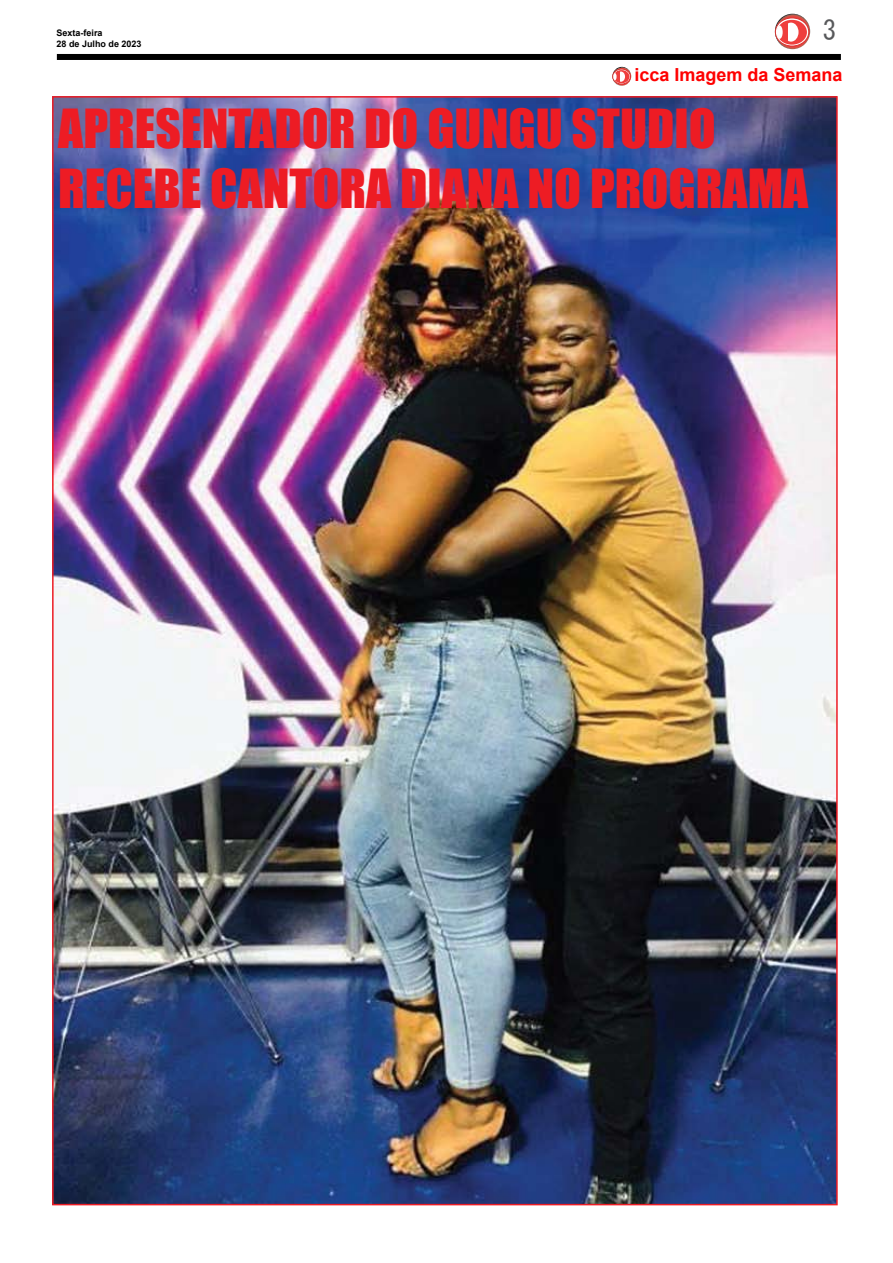
<style>
.page{position:relative;width:893px;height:1263px;background:#fff}
.page>*{position:absolute;margin:0;border:0;box-sizing:border-box;transform-origin:0 0}
.t1{font:49.5px/59.4px "Impact";color:#ed1c24}
.t2{font:27px "MS Gothic";color:#58595b}
.t3{font:700 18px "Arial";color:#fe0000}
.t4{font:700 9px "Arial";color:#000}
</style>
<div class="page">
<img style="left:55px;top:99px;width:780px;height:1103px">
<svg style="left:775px;top:14px;width:35px;height:35px"></svg>
<svg style="left:775px;top:18px;width:34px;height:28px"></svg>
<div style="left:775px;top:18px;width:34px;height:28px;border:1px solid #d9322f;border-radius:50%"></div>
<svg style="left:777px;top:20px;width:30px;height:25px"></svg>
<div style="left:777px;top:26px;width:6px;height:13px;background:#fff;border-radius:50%"></div>
<div style="left:783px;top:23px;width:15px;height:19px;background:#fff;border-radius:50%"></div>
<div style="left:783px;top:22px;width:5px;height:20px;background:#ef3e3d"></div>
<div style="left:57px;top:54px;width:784px;height:6px;background:#000"></div>
<svg style="left:612px;top:67px;width:19px;height:19px"></svg>
<svg style="left:613px;top:69px;width:17px;height:15px"></svg>
<div style="left:613px;top:69px;width:18px;height:15px;border:1px solid #d9322f;border-radius:50%"></div>
<svg style="left:613px;top:70px;width:16px;height:13px"></svg>
<svg style="left:617px;top:72px;width:8px;height:10px"></svg>
<svg style="left:613px;top:71px;width:6px;height:11px"></svg>
<p class="t4" style="left:57px;top:27px;width:48px">Sexta-feira</p>
<p class="t2" style="left:823px;top:16px;width:15px">3</p>
<p class="t4" style="left:57px;top:38px;width:87px">28 de Julho de 2023</p>
<p class="t3" style="left:634px;top:63px;width:210px">icca Imagem da Semana</p>
<p class="t1" style="left:58px;top:98px;width:752px">APRESENTADOR DO GUNGU STUDIO<br>RECEBE CANTORA DIANA NO PROGRAMA</p>
</div>
